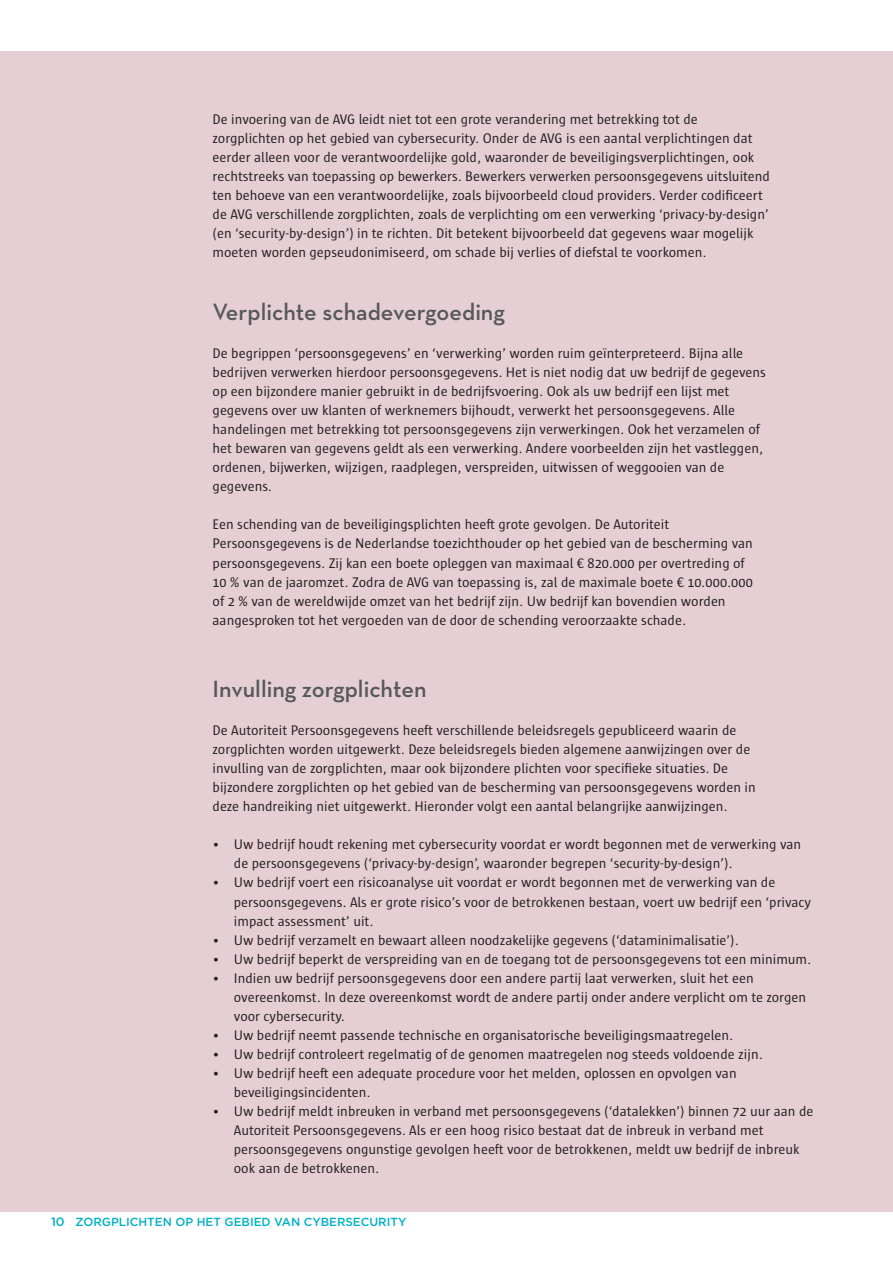
<style>
.page{position:relative;width:893px;height:1263px;background:#fff}
.page>*{position:absolute;margin:0;border:0;box-sizing:border-box;transform-origin:0 0}
.t1{font:600 24px "Neutraface Text";color:#57585a}
.t2{font:14.25px/19px "Sun";color:#231f20}
.t3{font:500 11.7px "Gotham";color:#00b0c5}
.s1{font-size:12.15px}
</style>
<div class="page">
<div style="left:0;top:51px;width:893px;height:1161px;background:#e6cfd4"></div>
<p class="t2" style="left:213px;top:110px;width:559px">De invoering van de AVG leidt niet tot een grote verandering met betrekking tot de zorgplichten op het gebied van cybersecurity. Onder de AVG is een aantal verplichtingen dat eerder alleen voor de verantwoordelijke gold, waaronder de beveiligingsverplichtingen, ook rechtstreeks van toepassing op bewerkers. Bewerkers verwerken persoonsgegevens uitsluitend ten behoeve van een verantwoordelijke, zoals bijvoorbeeld cloud providers. Verder codificeert de AVG verschillende zorgplichten, zoals de verplichting om een verwerking ‘privacy-by-design’ (en ‘security-by-design’) in te richten. Dit betekent bijvoorbeeld dat gegevens waar mogelijk moeten worden gepseudonimiseerd, om schade bij verlies of diefstal te voorkomen.</p>
<h1 class="t1" style="left:213px;top:297px;width:294px">Verplichte schadevergoeding</h1>
<p class="t2" style="left:213px;top:344px;width:555px">De begrippen ‘persoonsgegevens’ en ‘verwerking’ worden ruim geïnterpreteerd. Bijna alle bedrijven verwerken hierdoor persoonsgegevens. Het is niet nodig dat uw bedrijf de gegevens op een bijzondere manier gebruikt in de bedrijfsvoering. Ook als uw bedrijf een lijst met gegevens over uw klanten of werknemers bijhoudt, verwerkt het persoonsgegevens. Alle handelingen met betrekking tot persoonsgegevens zijn verwerkingen. Ook het verzamelen of het bewaren van gegevens geldt als een verwerking. Andere voorbeelden zijn het vastleggen, ordenen, bijwerken, wijzigen, raadplegen, verspreiden, uitwissen of weggooien van de gegevens.</p>
<p class="t2" style="left:213px;top:515px;width:542px">Een schending van de beveiligingsplichten heeft grote gevolgen. De Autoriteit Persoonsgegevens is de Nederlandse toezichthouder op het gebied van de bescherming van persoonsgegevens. Zij kan een boete opleggen van maximaal € 820.000 per overtreding of 10 % van de jaaromzet. Zodra de AVG van toepassing is, zal de maximale boete € 10.000.000 of 2 % van de wereldwijde omzet van het bedrijf zijn. Uw bedrijf kan bovendien worden aangesproken tot het vergoeden van de door de schending veroorzaakte schade.</p>
<h1 class="t1" style="left:213px;top:675px;width:216px">Invulling zorgplichten</h1>
<p class="t2" style="left:213px;top:721px;width:545px">De Autoriteit Persoonsgegevens heeft verschillende beleidsregels gepubliceerd waarin de zorgplichten worden uitgewerkt. Deze beleidsregels bieden algemene aanwijzingen over de invulling van de zorgplichten, maar ook bijzondere plichten voor specifieke situaties. De bijzondere zorgplichten op het gebied van de bescherming van persoonsgegevens worden in deze handreiking niet uitgewerkt. Hieronder volgt een aantal belangrijke aanwijzingen.</p>
<p class="t2" style="left:234px;top:835px;width:569px;text-indent:-21px">• Uw bedrijf houdt rekening met cybersecurity voordat er wordt begonnen met de verwerking van de persoonsgegevens (‘privacy-by-design’, waaronder begrepen ‘security-by-design’).</p>
<p class="t2" style="left:234px;top:873px;width:579px;text-indent:-21px">• Uw bedrijf voert een risicoanalyse uit voordat er wordt begonnen met de verwerking van de persoonsgegevens. Als er grote risico’s voor de betrokkenen bestaan, voert uw bedrijf een ‘privacy impact assessment’ uit.</p>
<p class="t2" style="left:213px;top:930px;width:528px">• Uw bedrijf verzamelt en bewaart alleen noodzakelijke gegevens (‘dataminimalisatie’).</p>
<p class="t2" style="left:213px;top:950px;width:600px">• Uw bedrijf beperkt de verspreiding van en de toegang tot de persoonsgegevens tot een minimum.</p>
<p class="t2" style="left:234px;top:969px;width:574px;text-indent:-21px">• Indien uw bedrijf persoonsgegevens door een andere partij laat verwerken, sluit het een overeenkomst. In deze overeenkomst wordt de andere partij onder andere verplicht om te zorgen voor cybersecurity.</p>
<p class="t2" style="left:213px;top:1026px;width:522px">• Uw bedrijf neemt passende technische en organisatorische beveiligingsmaatregelen.</p>
<p class="t2" style="left:213px;top:1045px;width:552px">• Uw bedrijf controleert regelmatig of de genomen maatregelen nog steeds voldoende zijn.</p>
<p class="t2" style="left:234px;top:1064px;width:504px;text-indent:-21px">• Uw bedrijf heeft een adequate procedure voor het melden, oplossen en opvolgen van beveiligingsincidenten.</p>
<p class="t2" style="left:234px;top:1102px;width:581px;text-indent:-21px">• Uw bedrijf meldt inbreuken in verband met persoonsgegevens (‘datalekken’) binnen 72 uur aan de Autoriteit Persoonsgegevens. Als er een hoog risico bestaat dat de inbreuk in verband met persoonsgegevens ongunstige gevolgen heeft voor de betrokkenen, meldt uw bedrijf de inbreuk ook aan de betrokkenen.</p>
<p class="t3" style="left:51px;top:1218px;width:357px"><span class="s1">10</span> ZORGPLICHTEN OP HET GEBIED VAN CYBERSECURITY</p>
</div>
